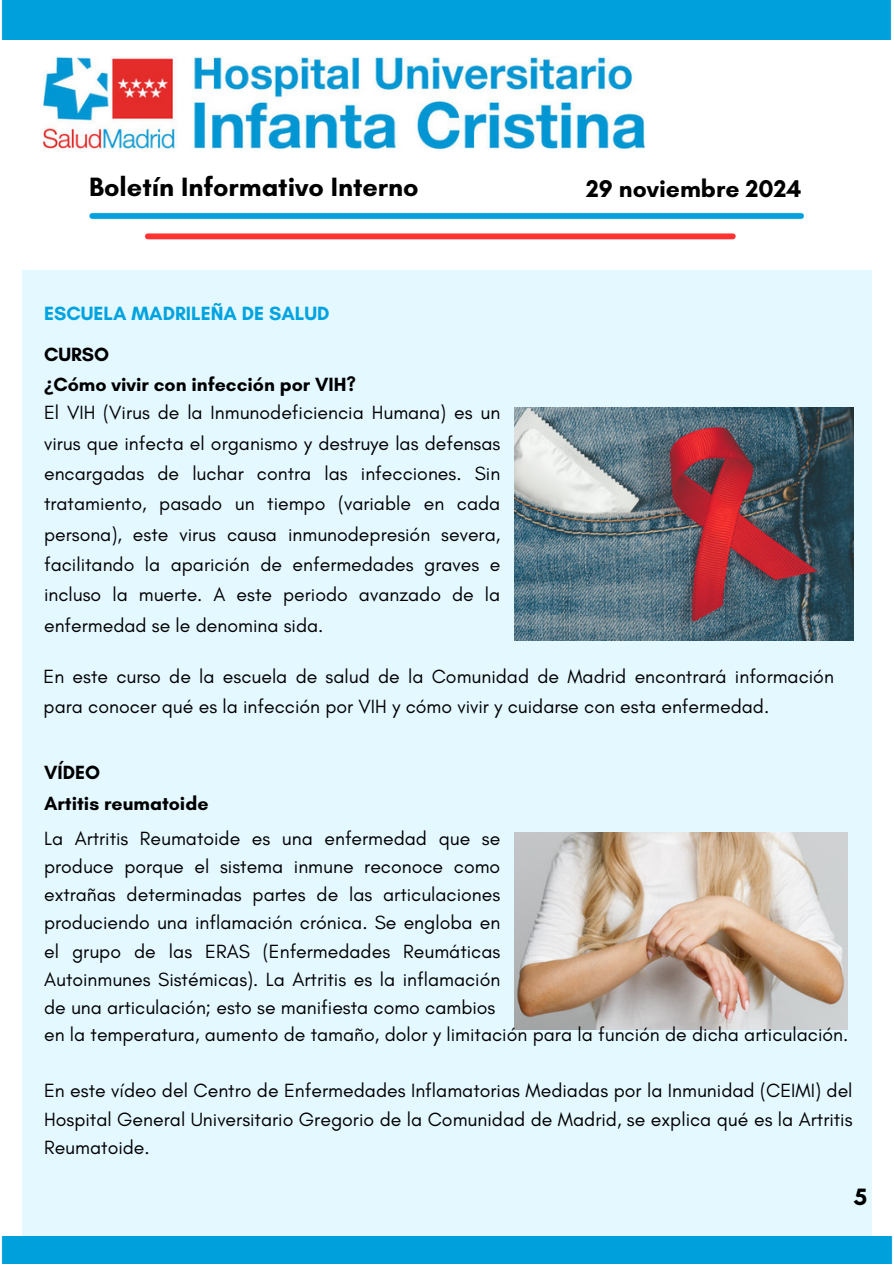
<style>
.page{position:relative;width:894px;height:1264px;background:#fff}
.page>*{position:absolute;margin:0;border:0;box-sizing:border-box;transform-origin:0 0}
.t1{font:700 27px "Glacial Indifference";color:#000}
.t2{font:700 24.6px "Glacial Indifference";color:#000}
.t3{font:700 24px "Glacial Indifference";color:#000}
.t4{font:19.5px/30.3px "Glacial Indifference";color:#000;text-align:justify}
.t5{font:700 19.5px/30.3px "Glacial Indifference";color:#000}
.t6{font:700 19.5px "Glacial Indifference";color:#00a3e0}
.s1{font-family:"Noto Sans"}
</style>
<div class="page">
<img style="left:44px;top:56px;width:600px;height:93px">
<div style="left:1px;top:0;width:891px;height:39px;background:#00a0dc"></div>
<img style="left:89px;top:212px;width:715px;height:28px">
<div style="left:22px;top:270px;width:849px;height:965px;background:#e4f8ff"></div>
<div style="left:1px;top:1236px;width:892px;height:27px;background:#00a0dc"></div>
<img style="left:514px;top:408px;width:338px;height:233px">
<img style="left:514px;top:832px;width:333px;height:197px">
<h1 class="t1" style="left:89px;top:170px;width:331px">Boletín Informativo Interno</h1>
<h1 class="t6" style="left:44px;top:302px;width:287px">ESCUELA MADRILEÑA DE SALUD</h1>
<p class="t5" style="left:44px;top:338px;width:313px">CURSO<br><span class="s1">¿</span>Cómo vivir con infección por VIH?</p>
<h1 class="t4" style="left:44px;top:397px;width:457px">El VIH (Virus de la Inmunodeficiencia Humana) es un virus que infecta el organismo y destruye las defensas encargadas de luchar contra las infecciones. Sin tratamiento, pasado un tiempo (variable en cada persona), este virus causa inmunodepresión severa, facilitando la aparición de enfermedades graves e incluso la muerte. A este periodo avanzado de la enfermedad se le denomina sida.</h1>
<p class="t2" style="left:586px;top:174px;width:217px">29 noviembre 2024</p>
<h2 class="t4" style="left:44px;top:660px;width:791px">En este curso de la escuela de salud de la Comunidad de Madrid encontrará información para conocer qué es la infección por VIH y cómo vivir y cuidarse con esta enfermedad.</h2>
<h3 class="t5" style="left:44px;top:757px;width:166px">VÍDEO<br>Artitis reumatoide</h3>
<h3 class="t4" style="left:44px;top:824px;width:457px;line-height:28.2px">La Artritis Reumatoide es una enfermedad que se produce porque el sistema inmune reconoce como extrañas determinadas partes de las articulaciones produciendo una inflamación crónica. Se engloba en el grupo de las ERAS (Enfermedades Reumáticas Autoinmunes Sistémicas). La Artritis es la inflamación de una articulación; esto se manifiesta como cambios</h3>
<p class="t4" style="left:44px;top:1019px;width:805px">en la temperatura, aumento de tamaño, dolor y limitación para la función de dicha articulación.</p>
<p class="t4" style="left:44px;top:1076px;width:809px;line-height:28.2px">En este vídeo del Centro de Enfermedades Inflamatorias Mediadas por la Inmunidad (CEIMI) del Hospital General Universitario Gregorio de la Comunidad de Madrid, se explica qué es la Artritis Reumatoide.</p>
<p class="t3" style="left:854px;top:1182px;width:15px">5</p>
</div>
